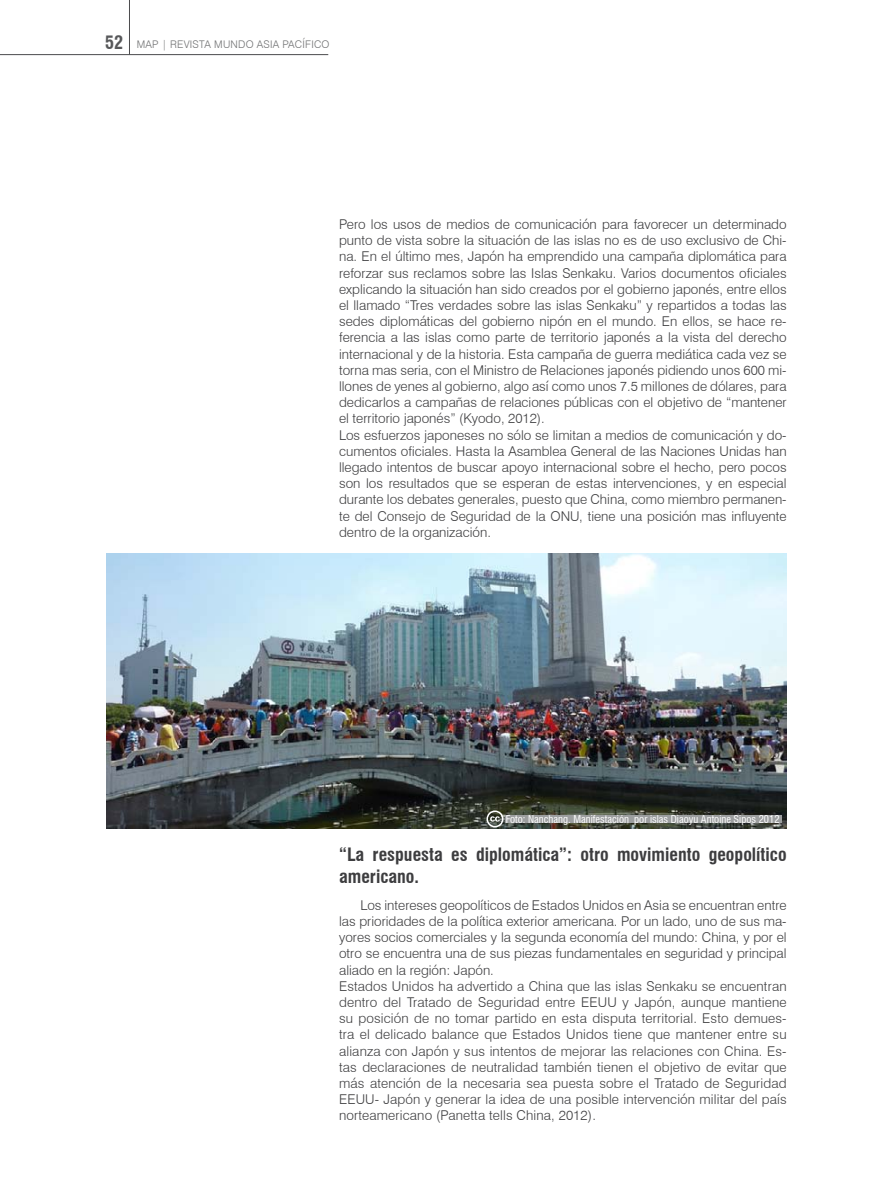
<style>
.page{position:relative;width:893px;height:1187px;background:#fff}
.page>*{position:absolute;margin:0;border:0;box-sizing:border-box;transform-origin:0 0}
.t1{font:700 condensed 18px/21.6px "Swiss 721 BT";color:#3d3d3f}
.t2{font:300 13.5px/16.2px "Swiss 721 BT";color:#3d3d3f}
.t3{font:condensed 10.5px "Swiss 721 BT";color:#fff}
.t4{font:300 10.5px "Swiss 721 BT";letter-spacing:.02em;color:#707172}
.s1{font-weight:700;font-stretch:condensed;font-size:18px;color:#57585a}
</style>
<div class="page">
<hr style="left:0;top:54px;width:328px;height:1px;background:#4b4b4d">
<hr style="left:129px;top:0;width:1px;height:55px;background:#4b4b4d">
<img style="left:106px;top:553px;width:681px;height:275px">
<div style="left:506px;top:815px;width:276px;height:8px;background:#9c9e9f"></div>
<svg style="left:486px;top:810px;width:17px;height:17px"></svg>
<p class="t4" style="left:105px;top:38px;width:226px"><span class="s1">52</span> MAP | REVISTA MUNDO ASIA PACÍFICO</p>
<p class="t2" style="left:339px;top:216px;width:449px">Pero los usos de medios de comunicación para favorecer un determinado punto de vista sobre la situación de las islas no es de uso exclusivo de Chi&shy;na. En el último mes, Japón ha emprendido una campaña diplomática para reforzar sus reclamos sobre las Islas Senkaku. Varios documentos oficiales explicando la situación han sido creados por el gobierno japonés, entre ellos el llamado “Tres verdades sobre las islas Senkaku” y repartidos a todas las sedes diplomáticas del gobierno nipón en el mundo. En ellos, se hace re&shy;ferencia a las islas como parte de territorio japonés a la vista del derecho internacional y de la historia. Esta campaña de guerra mediática cada vez se torna mas seria, con el Ministro de Relaciones japonés pidiendo unos 600 mi&shy;llones de yenes al gobierno, algo así como unos 7.5 millones de dólares, para dedicarlos a campañas de relaciones públicas con el objetivo de “mantener el territorio japonés” (Kyodo, 2012).<br>Los esfuerzos japoneses no sólo se limitan a medios de comunicación y do&shy;cumentos oficiales. Hasta la Asamblea General de las Naciones Unidas han llegado intentos de buscar apoyo internacional sobre el hecho, pero pocos son los resultados que se esperan de estas intervenciones, y en especial durante los debates generales, puesto que China, como miembro permanen&shy;te del Consejo de Seguridad de la ONU, tiene una posición mas influyente dentro de la organización.</p>
<p class="t3" style="left:506px;top:812px;width:275px">Foto: Nanchang. Manifestación por islas Diaoyu Antoine Sipos 2012</p>
<h1 class="t1" style="left:339px;top:843px;width:449px">“La respuesta es diplomática”: otro movimiento geopolítico americano.</h1>
<p class="t2" style="left:339px;top:896px;width:449px;text-indent:21px">Los intereses geopolíticos de Estados Unidos en Asia se encuentran entre las prioridades de la política exterior americana. Por un lado, uno de sus ma&shy;yores socios comerciales y la segunda economía del mundo: China, y por el otro se encuentra una de sus piezas fundamentales en seguridad y principal aliado en la región: Japón.<br>Estados Unidos ha advertido a China que las islas Senkaku se encuentran dentro del Tratado de Seguridad entre EEUU y Japón, aunque mantiene su posición de no tomar partido en esta disputa territorial. Esto demues&shy;tra el delicado balance que Estados Unidos tiene que mantener entre su alianza con Japón y sus intentos de mejorar las relaciones con China. Es&shy;tas declaraciones de neutralidad también tienen el objetivo de evitar que más atención de la necesaria sea puesta sobre el Tratado de Seguridad EEUU- Japón y generar la idea de una posible intervención militar del país norteamericano (Panetta tells China, 2012).</p>
</div>
